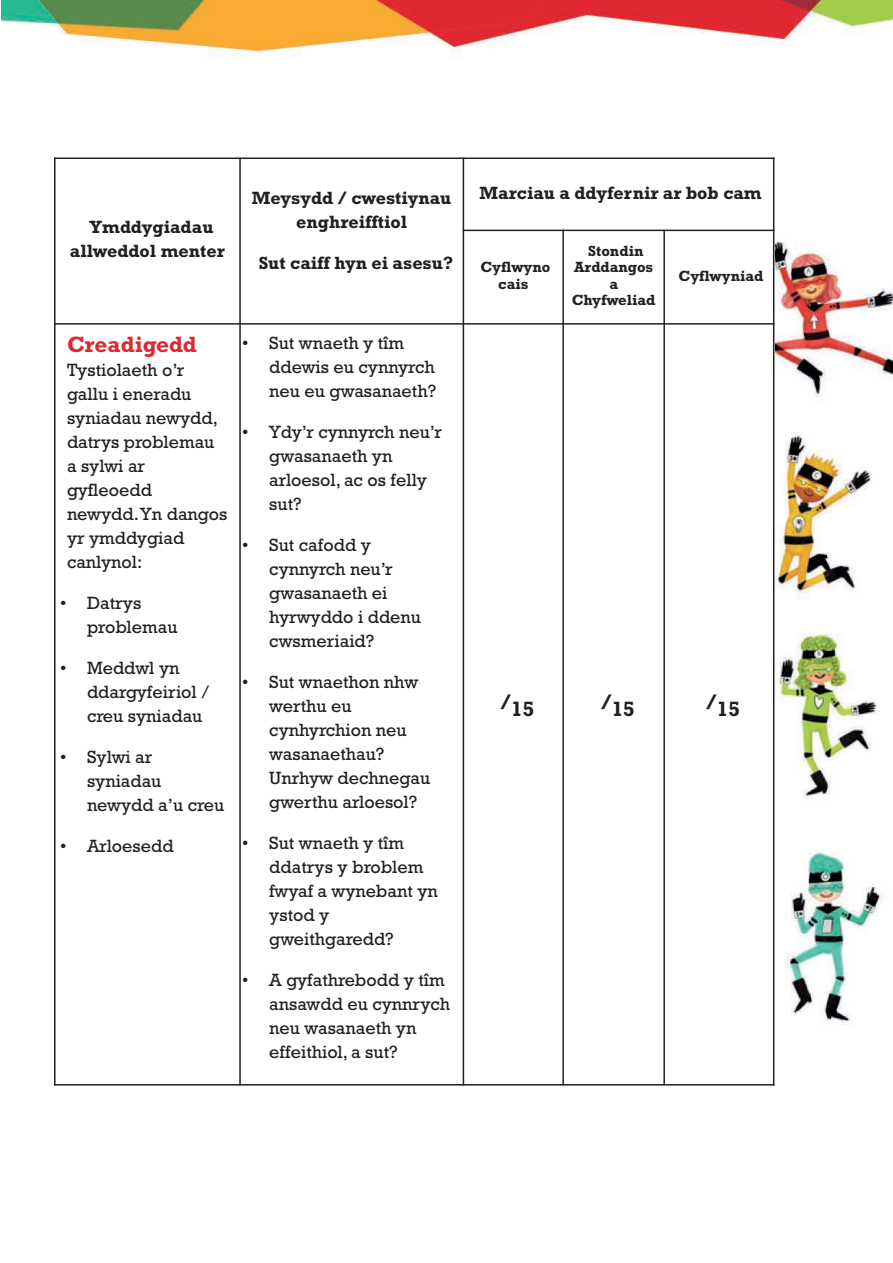
<style>
.page{position:relative;width:893px;height:1263px;background:#fff}
.page>*{position:absolute;margin:0;border:0;box-sizing:border-box;transform-origin:0 0}
.t1{font:700 22.5px "Rockwell";color:#e02833}
.t2{font:700 21px "Rockwell";color:#231f20}
.t3{font:18px/24px "Rockwell";color:#231f20}
.t4{font:700 18px/24px "Rockwell";color:#231f20;text-align:center}
.t5{font:700 15px/16.5px "Rockwell";color:#231f20;text-align:center}
</style>
<div class="page">
<img style="left:2px;top:0;width:891px;height:1068px">
<div style="left:62px;top:104px;width:688px;height:1045px;background:#fff"></div>
<div style="left:54px;top:158px;width:186px;height:166px;background:#fff"></div>
<div style="left:463px;top:158px;width:311px;height:72px;background:#fff"></div>
<div style="left:664px;top:230px;width:110px;height:94px;background:#fff"></div>
<div style="left:54px;top:324px;width:186px;height:761px;background:#fff"></div>
<div style="left:664px;top:324px;width:110px;height:761px;background:#fff"></div>
<hr style="left:54px;top:158px;width:2px;height:927px;background:#231f20">
<hr style="left:239px;top:158px;width:2px;height:927px;background:#231f20">
<hr style="left:463px;top:158px;width:1px;height:927px;background:#231f20">
<hr style="left:562px;top:230px;width:2px;height:855px;background:#231f20">
<hr style="left:663px;top:230px;width:2px;height:855px;background:#231f20">
<hr style="left:773px;top:158px;width:1px;height:927px;background:#231f20">
<hr style="left:54px;top:158px;width:720px;height:1px;background:#231f20">
<hr style="left:463px;top:230px;width:311px;height:1px;background:#231f20">
<hr style="left:54px;top:323px;width:720px;height:2px;background:#231f20">
<hr style="left:54px;top:1084px;width:720px;height:1px;background:#231f20">
<p class="t4" style="left:70px;top:215px;width:156px">Ymddygiadau allweddol menter</p>
<p class="t4" style="left:252px;top:186px;width:201px">Meysydd / cwestiynau enghreifftiol</p>
<p class="t4" style="left:259px;top:251px;width:196px">Sut caiff hyn ei asesu?</p>
<p class="t1" style="left:67px;top:331px;width:131px">Creadigedd</p>
<p class="t3" style="left:67px;top:358px;width:162px">Tystiolaeth o’r gallu i eneradu syniadau newydd, datrys problemau a sylwi ar gyfleoedd newydd. Yn dangos yr ymddygiad canlynol:</p>
<p class="t3" style="left:87px;top:591px;width:56px">Datrys</p>
<p class="t3" style="left:60px;top:591px;width:8px">•</p>
<p class="t3" style="left:87px;top:615px;width:92px">problemau</p>
<p class="t3" style="left:87px;top:656px;width:124px;text-indent:-27px">• Meddwl yn ddargyfeiriol / creu syniadau</p>
<p class="t3" style="left:87px;top:745px;width:139px;text-indent:-27px">• Sylwi ar syniadau newydd a’u creu</p>
<p class="t3" style="left:60px;top:834px;width:115px">• Arloesedd</p>
<p class="t3" style="left:269px;top:331px;width:168px;text-indent:-27px">• Sut wnaeth y tîm ddewis eu cynnyrch neu eu gwasanaeth?</p>
<p class="t3" style="left:269px;top:420px;width:174px;text-indent:-27px">• Ydy’r cynnyrch neu’r gwasanaeth yn arloesol, ac os felly sut?</p>
<p class="t3" style="left:269px;top:533px;width:153px;text-indent:-27px">• Sut cafodd y cynnyrch neu’r gwasanaeth ei hyrwyddo i ddenu cwsmeriaid?</p>
<p class="t3" style="left:269px;top:670px;width:162px;text-indent:-27px">• Sut wnaethon nhw werthu eu cynhyrchion neu wasanaethau?<br>Unrhyw dechnegau gwerthu arloesol?</p>
<p class="t3" style="left:269px;top:831px;width:170px;text-indent:-27px">• Sut wnaeth y tîm ddatrys y broblem fwyaf a wynebant yn ystod y gweithgaredd?</p>
<p class="t3" style="left:269px;top:968px;width:182px;text-indent:-27px">• A gyfathrebodd y tîm ansawdd eu cynnrych neu wasanaeth yn effeithiol, a sut?</p>
<p class="t4" style="left:480px;top:180px;width:284px">Marciau a ddyfernir ar bob cam</p>
<p class="t5" style="left:480px;top:259px;width:72px">Cyflwyno cais</p>
<p class="t5" style="left:572px;top:242px;width:85px">Stondin<br>Arddangos a<br>Chyfweliad</p>
<p class="t5" style="left:679px;top:267px;width:86px">Cyflwyniad</p>
<p class="t2" style="left:501px;top:697px;width:35px">/15</p>
<p class="t2" style="left:601px;top:697px;width:35px">/15</p>
<p class="t2" style="left:706px;top:697px;width:35px">/15</p>
</div>
